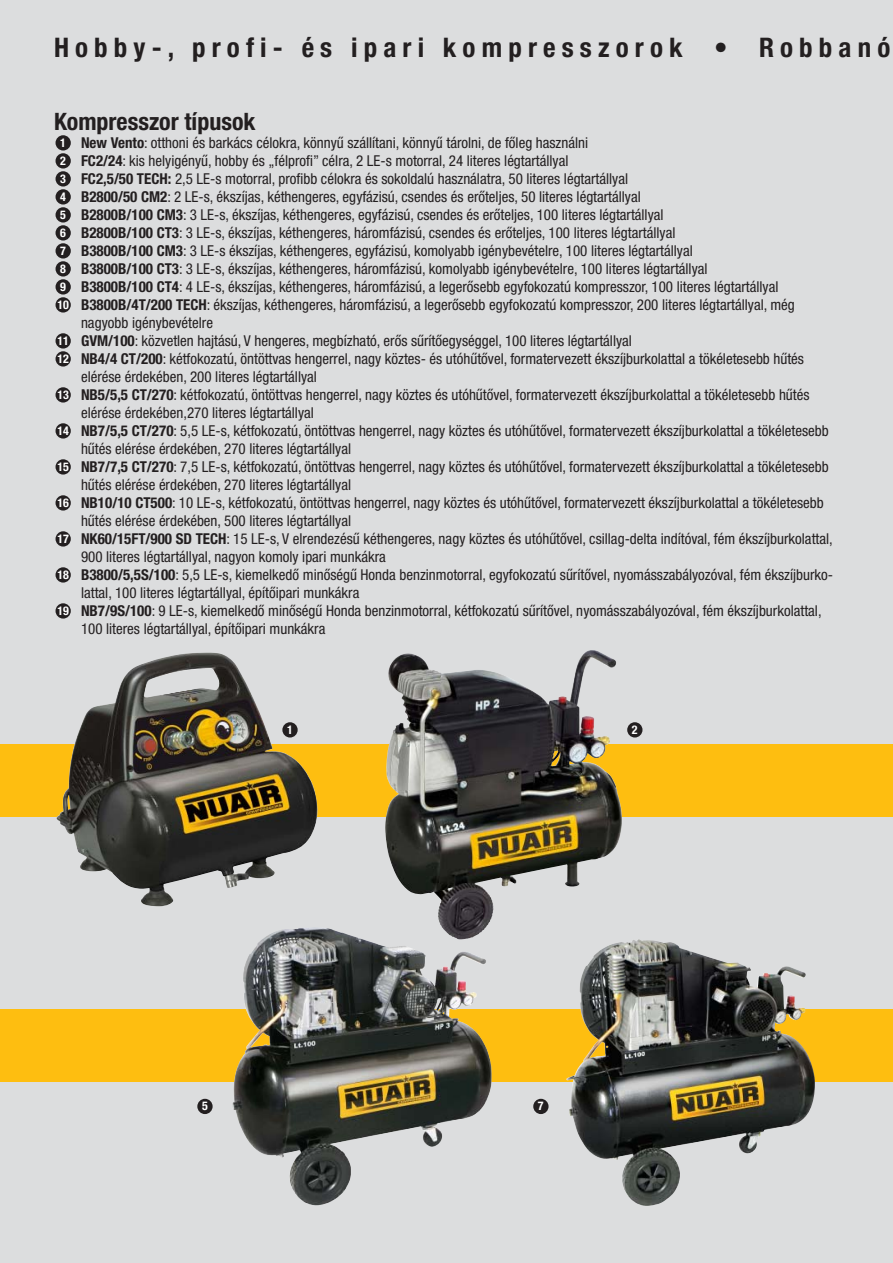
<style>
.page{position:relative;width:893px;height:1263px;background:#dcddde}
.page>*{position:absolute;margin:0;border:0;box-sizing:border-box;transform-origin:0 0}
.t1{font:700 condensed 27px "Helvetica Neue TS";letter-spacing:.23em;color:#231f20}
.t2{font:700 condensed 24px "Helvetica Neue TS";color:#231f20}
.t3{font:condensed 15px/18px "Helvetica Neue TS";color:#231f20}
.t4{font:700 condensed 12px/18px "Helvetica Neue TS";color:#fff}
.s1{font-weight:700}
</style>
<div class="page">
<div style="left:0;top:1009px;width:893px;height:72px;background:#febe10"></div>
<div style="left:0;top:745px;width:893px;height:72px;background:#febe10"></div>
<img style="left:232px;top:928px;width:259px;height:277px">
<img style="left:566px;top:939px;width:246px;height:267px">
<img style="left:56px;top:652px;width:262px;height:254px">
<img style="left:385px;top:723px;width:237px;height:216px">
<div style="left:56px;top:135px;width:15px;height:16px;background:#231f20;border-radius:50%"></div>
<div style="left:56px;top:153px;width:15px;height:16px;background:#231f20;border-radius:50%"></div>
<div style="left:56px;top:171px;width:15px;height:16px;background:#231f20;border-radius:50%"></div>
<div style="left:56px;top:189px;width:15px;height:16px;background:#231f20;border-radius:50%"></div>
<div style="left:56px;top:207px;width:15px;height:16px;background:#231f20;border-radius:50%"></div>
<div style="left:56px;top:225px;width:15px;height:16px;background:#231f20;border-radius:50%"></div>
<div style="left:56px;top:243px;width:15px;height:16px;background:#231f20;border-radius:50%"></div>
<div style="left:56px;top:261px;width:15px;height:16px;background:#231f20;border-radius:50%"></div>
<div style="left:56px;top:279px;width:15px;height:16px;background:#231f20;border-radius:50%"></div>
<div style="left:56px;top:297px;width:15px;height:16px;background:#231f20;border-radius:50%"></div>
<div style="left:56px;top:333px;width:15px;height:16px;background:#231f20;border-radius:50%"></div>
<div style="left:56px;top:351px;width:15px;height:16px;background:#231f20;border-radius:50%"></div>
<div style="left:56px;top:387px;width:15px;height:16px;background:#231f20;border-radius:50%"></div>
<div style="left:56px;top:423px;width:15px;height:16px;background:#231f20;border-radius:50%"></div>
<div style="left:56px;top:459px;width:15px;height:16px;background:#231f20;border-radius:50%"></div>
<div style="left:56px;top:495px;width:15px;height:16px;background:#231f20;border-radius:50%"></div>
<div style="left:56px;top:531px;width:15px;height:16px;background:#231f20;border-radius:50%"></div>
<div style="left:56px;top:567px;width:15px;height:16px;background:#231f20;border-radius:50%"></div>
<div style="left:56px;top:603px;width:15px;height:16px;background:#231f20;border-radius:50%"></div>
<div style="left:282px;top:722px;width:16px;height:15px;background:#231f20;border-radius:50%"></div>
<div style="left:627px;top:722px;width:15px;height:15px;background:#231f20;border-radius:50%"></div>
<div style="left:197px;top:1099px;width:16px;height:15px;background:#231f20;border-radius:50%"></div>
<div style="left:533px;top:1099px;width:16px;height:15px;background:#231f20;border-radius:50%"></div>
<h1 class="t1" style="left:54px;top:38px;width:838px">Hobby-, profi- és ipari kompresszorok • Robbanó</h1>
<h2 class="t2" style="left:54px;top:113px;width:203px">Kompresszor típusok</h2>
<p class="t3" style="left:81px;top:136px;width:754px"><span class="s1">New Vento</span>: otthoni és barkács célokra, könnyû szállítani, könnyû tárolni, de fôleg használni<br><span class="s1">FC2/24</span>: kis helyigényû, hobby és „félprofi” célra, 2 LE-s motorral, 24 literes légtartállyal<br><span class="s1">FC2,5/50 TECH:</span> 2,5 LE-s motorral, profibb célokra és sokoldalú használatra, 50 literes légtartállyal<br><span class="s1">B2800/50 CM2</span>: 2 LE-s, ékszíjas, kéthengeres, egyfázisú, csendes és erôteljes, 50 literes légtartállyal<br><span class="s1">B2800B/100 CM3</span>: 3 LE-s, ékszíjas, kéthengeres, egyfázisú, csendes és erôteljes, 100 literes légtartállyal<br><span class="s1">B2800B/100 CT3</span>: 3 LE-s, ékszíjas, kéthengeres, háromfázisú, csendes és erôteljes, 100 literes légtartállyal<br><span class="s1">B3800B/100 CM3</span>: 3 LE-s ékszíjas, kéthengeres, egyfázisú, komolyabb igénybevételre, 100 literes légtartállyal<br><span class="s1">B3800B/100 CT3</span>: 3 LE-s, ékszíjas, kéthengeres, háromfázisú, komolyabb igénybevételre, 100 literes légtartállyal<br><span class="s1">B3800B/100 CT4</span>: 4 LE-s, ékszíjas, kéthengeres, háromfázisú, a legerôsebb egyfokozatú kompresszor, 100 literes légtartállyal <span class="s1">B3800B/4T/200 TECH</span>: ékszíjas, kéthengeres, háromfázisú, a legerôsebb egyfokozatú kompresszor, 200 literes légtartállyal, még nagyobb igénybevételre<br><span class="s1">GVM/100</span>: közvetlen hajtású, V hengeres, megbízható, erôs sûrítôegységgel, 100 literes légtartállyal<br><span class="s1">NB4/4 CT/200</span>: kétfokozatú, öntöttvas hengerrel, nagy köztes- és utóhûtôvel, formatervezett ékszíjburkolattal a tökéletesebb hûtés elérése érdekében, 200 literes légtartállyal<br><span class="s1">NB5/5,5 CT/270</span>: kétfokozatú, öntöttvas hengerrel, nagy köztes és utóhûtôvel, formatervezett ékszíjburkolattal a tökéletesebb hûtés elérése érdekében,270 literes légtartállyal<br><span class="s1">NB7/5,5 CT/270</span>: 5,5 LE-s, kétfokozatú, öntöttvas hengerrel, nagy köztes és utóhûtôvel, formatervezett ékszíjburkolattal a tökéletesebb hûtés elérése érdekében, 270 literes légtartállyal<br><span class="s1">NB7/7,5 CT/270</span>: 7,5 LE-s, kétfokozatú, öntöttvas hengerrel, nagy köztes és utóhûtôvel, formatervezett ékszíjburkolattal a tökéletesebb hûtés elérése érdekében, 270 literes légtartállyal<br><span class="s1">NB10/10 CT500</span>: 10 LE-s, kétfokozatú, öntöttvas hengerrel, nagy köztes és utóhûtôvel, formatervezett ékszíjburkolattal a tökéletesebb hûtés elérése érdekében, 500 literes légtartállyal<br><span class="s1">NK60/15FT/900 SD TECH</span>: 15 LE-s, V elrendezésû kéthengeres, nagy köztes és utóhûtôvel, csillag-delta indítóval, fém ékszíjburkolattal, 900 literes légtartállyal, nagyon komoly ipari munkákra<br><span class="s1">B3800/5,5S/100</span>: 5,5 LE-s, kiemelkedô minôségû Honda benzinmotorral, egyfokozatú sûrítôvel, nyomásszabályozóval, fém ékszíjburko&shy;lattal, 100 literes légtartállyal, építôipari munkákra<br><span class="s1">NB7/9S/100</span>: 9 LE-s, kiemelkedô minôségû Honda benzinmotorral, kétfokozatú sûrítôvel, nyomásszabályozóval, fém ékszíjburkolattal, 100 literes légtartállyal, építôipari munkákra</p>
<p class="t4" style="left:57px;top:135px;width:13px">1<br>2<br>3<br>4<br>5<br>6<br>7<br>8<br>9<br>10</p>
<p class="t4" style="left:57px;top:333px;width:13px">11<br>12</p>
<p class="t4" style="left:57px;top:387px;width:13px">13</p>
<p class="t4" style="left:57px;top:423px;width:13px">14</p>
<p class="t4" style="left:57px;top:459px;width:13px">15</p>
<p class="t4" style="left:57px;top:495px;width:13px">16</p>
<p class="t4" style="left:57px;top:531px;width:13px">17</p>
<p class="t4" style="left:57px;top:567px;width:13px">18</p>
<p class="t4" style="left:57px;top:603px;width:13px">19</p>
<p class="t4" style="left:287px;top:722px;width:7px">1</p>
<p class="t4" style="left:632px;top:722px;width:7px">2</p>
<p class="t4" style="left:202px;top:1098px;width:7px">5</p>
<p class="t4" style="left:538px;top:1098px;width:7px">7</p>
</div>
